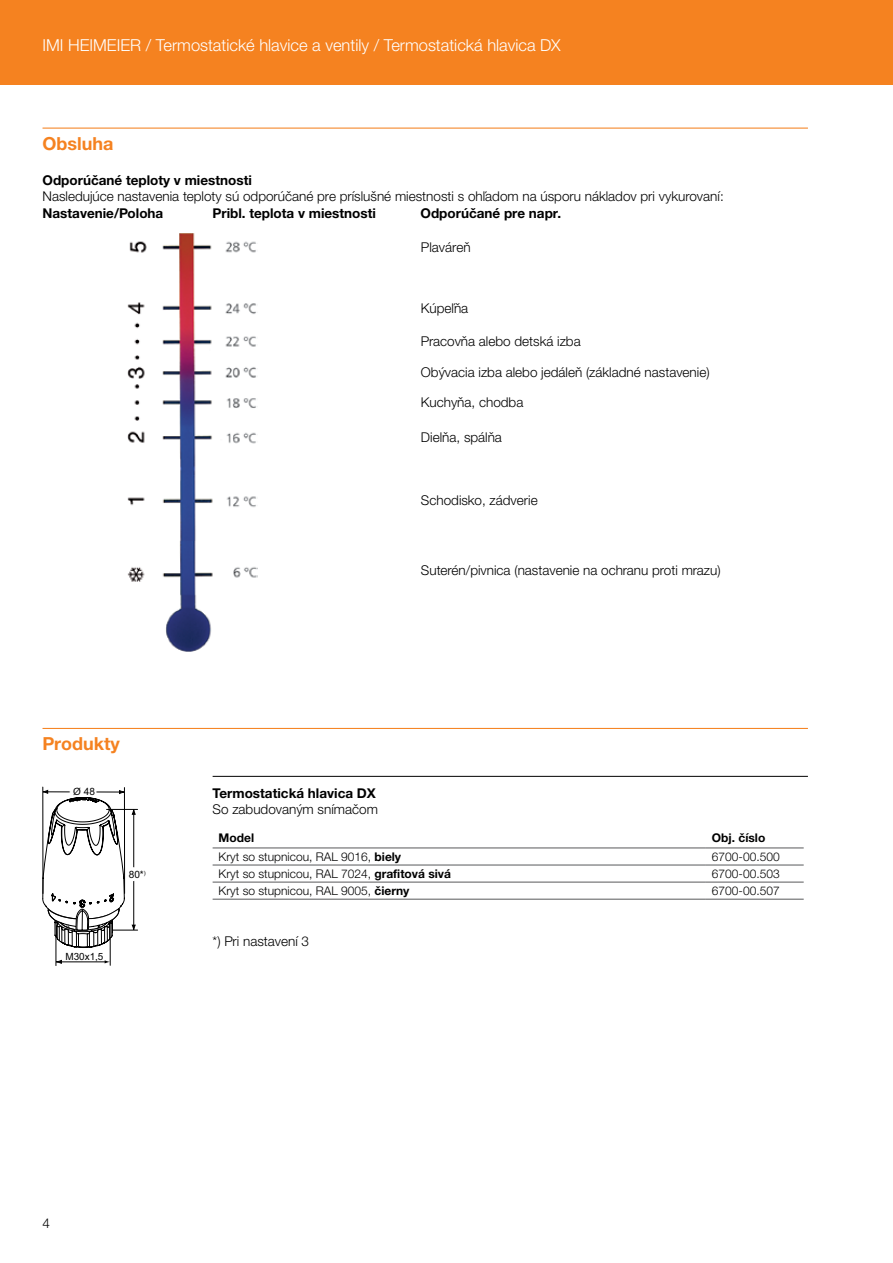
<style>
.page{position:relative;width:893px;height:1263px;background:#fff}
.page>*{position:absolute;margin:0;border:0;box-sizing:border-box;transform-origin:0 0}
.t1{font:700 18px "Helvetica Neue LTW1 G";color:#f58220}
.t2{font:300 16.5px "Helvetica Neue LTW1 G";color:#fff}
.t3{font:300 13.5px "Helvetica Neue LTW1 G";color:#000}
.t4{font:700 13.5px "Helvetica Neue LTW1 G";color:#000}
.t5{font:300 12px "Helvetica Neue LTW1 G";color:#000}
.t6{font:700 12px "Helvetica Neue LTW1 G";color:#000}
.t7{font:10.05px "Arial";color:#000}
.t8{font:9.9px "Arial";color:#000}
.s1{font-weight:700}
</style>
<div class="page">
<div style="left:0;top:0;width:893px;height:85px;background:#f58220"></div>
<hr style="left:43px;top:128px;width:765px;height:1px;background:#f58220">
<hr style="left:43px;top:728px;width:765px;height:1px;background:#f58220">
<hr style="left:213px;top:776px;width:595px;height:1px;background:#000">
<hr style="left:213px;top:847px;width:493px;height:1px;background:#58595b">
<hr style="left:706px;top:847px;width:98px;height:1px;background:#58595b">
<hr style="left:213px;top:865px;width:493px;height:1px;background:#58595b">
<hr style="left:213px;top:882px;width:493px;height:1px;background:#58595b">
<hr style="left:213px;top:899px;width:493px;height:1px;background:#58595b">
<hr style="left:706px;top:865px;width:98px;height:1px;background:#58595b">
<hr style="left:706px;top:882px;width:98px;height:1px;background:#58595b">
<hr style="left:706px;top:899px;width:98px;height:1px;background:#58595b">
<img style="left:127px;top:233px;width:130px;height:419px">
<hr style="left:43px;top:787px;width:1px;height:106px;background:#000">
<hr style="left:124px;top:787px;width:1px;height:106px;background:#000">
<svg style="left:43px;top:789px;width:95px;height:176px"></svg>
<p class="t2" style="left:43px;top:35px;width:520px">IMI HEIMEIER / Termostatické hlavice a ventily / Termostatická hlavica DX</p>
<h1 class="t1" style="left:43px;top:132px;width:72px">Obsluha</h1>
<p class="t4" style="left:43px;top:172px;width:211px">Odporúčané teploty v miestnosti</p>
<p class="t3" style="left:43px;top:188px;width:683px">Nasledujúce nastavenia teploty sú odporúčané pre príslušné miestnosti s ohľadom na úsporu nákladov pri vykurovaní:</p>
<p class="t4" style="left:43px;top:205px;width:122px">Nastavenie/Poloha</p>
<p class="t4" style="left:213px;top:205px;width:165px">Pribl. teplota v miestnosti</p>
<p class="t4" style="left:421px;top:205px;width:142px">Odporúčané pre napr.</p>
<p class="t3" style="left:421px;top:239px;width:51px">Plaváreň</p>
<p class="t3" style="left:421px;top:299px;width:49px">Kúpeľňa</p>
<p class="t3" style="left:421px;top:332px;width:161px">Pracovňa alebo detská izba</p>
<p class="t3" style="left:421px;top:364px;width:290px">Obývacia izba alebo jedáleň (základné nastavenie)</p>
<p class="t3" style="left:421px;top:394px;width:104px">Kuchyňa, chodba</p>
<p class="t3" style="left:421px;top:428px;width:83px">Dielňa, spálňa</p>
<p class="t3" style="left:421px;top:491px;width:118px">Schodisko, zádverie</p>
<h1 class="t1" style="left:43px;top:733px;width:79px">Produkty</h1>
<p class="t7" style="left:73px;top:785px;width:23px">Ø 48</p>
<p class="t7" style="left:129px;top:868px;width:19px">80*<sup>)</sup></p>
<p class="t8" style="left:65px;top:949px;width:40px">M30x1,5</p>
<p class="t3" style="left:421px;top:562px;width:301px">Suterén/pivnica (nastavenie na ochranu proti mrazu)</p>
<p class="t4" style="left:213px;top:785px;width:165px">Termostatická hlavica DX</p>
<p class="t3" style="left:213px;top:801px;width:167px">So zabudovaným snímačom</p>
<p class="t6" style="left:219px;top:830px;width:37px">Model</p>
<p class="t6" style="left:712px;top:830px;width:55px">Obj. číslo</p>
<p class="t5" style="left:219px;top:849px;width:184px">Kryt so stupnicou, RAL 9016, <span class="s1">biely</span></p>
<p class="t5" style="left:712px;top:849px;width:69px">6700-00.500</p>
<p class="t5" style="left:219px;top:866px;width:234px">Kryt so stupnicou, RAL 7024, <span class="s1">grafitová sivá</span></p>
<p class="t5" style="left:712px;top:866px;width:69px">6700-00.503</p>
<p class="t5" style="left:219px;top:883px;width:192px">Kryt so stupnicou, RAL 9005, <span class="s1">čierny</span></p>
<p class="t5" style="left:712px;top:883px;width:69px">6700-00.507</p>
<p class="t3" style="left:213px;top:932px;width:98px">*) Pri nastavení 3</p>
<p class="t3" style="left:43px;top:1215px;width:9px">4</p>
</div>
